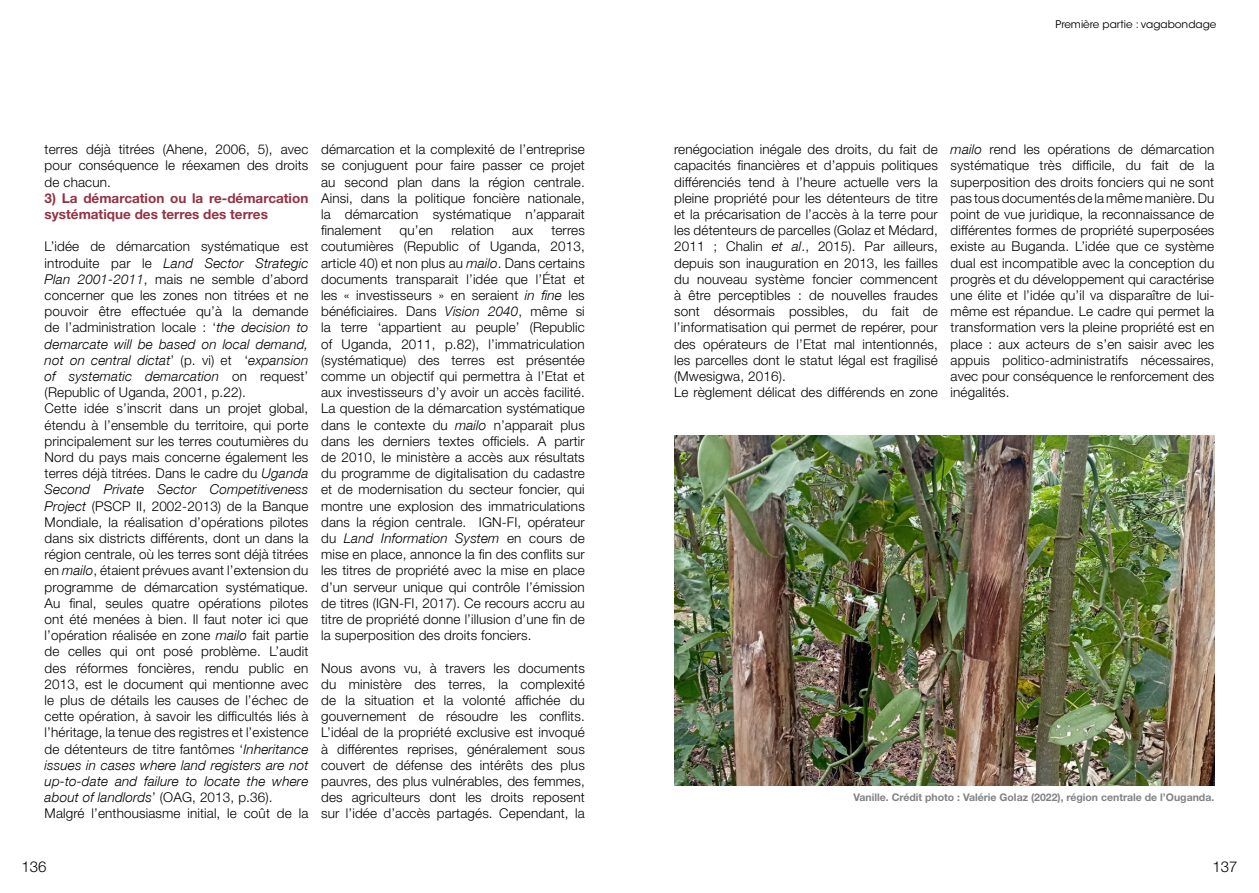
<style>
.page{position:relative;width:1259px;height:893px;background:#fff}
.page>*{position:absolute;margin:0;border:0;box-sizing:border-box;transform-origin:0 0}
.t1{font:300 15px "Helvetica Neue LT Std";color:#000}
.t2{font:300 13.5px/16.2px "Helvetica Neue LT Std";letter-spacing:.01em;color:#000;text-align:justify}
.t3{font:italic 300 13.5px/16.2px "Helvetica Neue";letter-spacing:.01em;color:#000;text-align:justify}
.t4{font:700 13.5px/16.2px "Helvetica Neue LT Std";color:#943245}
.t5{font:700 10.5px "Helvetica Neue LT Std";color:#808285}
.t6{font:10.5px "ITC Avant Garde Std";color:#000}
.s1{font-family:"Helvetica Neue LT Std";font-style:normal}
.s2{font-family:"Helvetica Neue";font-style:italic}
</style>
<div class="page">
<img style="left:674px;top:435px;width:540px;height:350px">
<p class="t2" style="left:45px;top:141px;width:265px">terres déjà titrées (Ahene, 2006, 5), avec pour conséquence le réexamen des droits de chacun.</p>
<p class="t4" style="left:45px;top:190px;width:265px">3) La démarcation ou la re-démarcation systématique des terres des terres</p>
<p class="t2" style="left:45px;top:238px;width:265px">L’idée de démarcation systématique est</p>
<p class="t3" style="left:45px;top:255px;width:265px"><span class="s1">introduite par le</span> Land Sector Strategic</p>
<p class="t2" style="left:45px;top:271px;width:265px"><span class="s2">Plan 2001-2011</span>, mais ne semble d’abord concerner que les zones non titrées et ne pouvoir être effectuée qu’à la demande de l’administration locale : ‘<span class="s2">the decision to</span></p>
<p class="t3" style="left:45px;top:336px;width:265px">demarcate will be based on local demand, not on central dictat<span class="s1">’ (p. vi) et ‘</span>expansion of systematic demarcation <span class="s1">on request’</span></p>
<p class="t2" style="left:45px;top:384px;width:265px;text-align:left">(Republic of Uganda, 2001, p.22).<br>Cette idée s’inscrit dans un projet global, étendu à l’ensemble du territoire, qui porte principalement sur les terres coutumières du Nord du pays mais concerne également les terres déjà titrées. Dans le cadre du <span class="s2">Uganda</span></p>
<p class="t3" style="left:45px;top:481px;width:265px">Second Private Sector Competitiveness</p>
<p class="t2" style="left:45px;top:497px;width:265px"><span class="s2">Project</span> (PSCP II, 2002-2013) de la Banque Mondiale, la réalisation d’opérations pilotes dans six districts différents, dont un dans la région centrale, où les terres sont déjà titrées en <span class="s2">mailo</span>, étaient prévues avant l’extension du programme de démarcation systématique.<br>Au final, seules quatre opérations pilotes ont été menées à bien. Il faut noter ici que l’opération réalisée en zone <span class="s2">mailo</span> fait partie de celles qui ont posé problème. L’audit des réformes foncières, rendu public en 2013, est le document qui mentionne avec le plus de détails les causes de l’échec de cette opération, à savoir les difficultés liés à l’héritage, la tenue des registres et l’existence de détenteurs de titre fantômes ‘<span class="s2">Inheritance</span></p>
<p class="t3" style="left:45px;top:757px;width:265px">issues in cases where land registers are not up-to-date and failure to locate the where</p>
<p class="t2" style="left:45px;top:789px;width:265px"><span class="s2">about of landlords</span>’ (OAG, 2013, p.36).<br>Malgré l’enthousiasme initial, le coût de la</p>
<p class="t2" style="left:321px;top:141px;width:265px">démarcation et la complexité de l’entreprise se conjuguent pour faire passer ce projet au second plan dans la région centrale.<br>Ainsi, dans la politique foncière nationale, la démarcation systématique n’apparait finalement</p>
<p class="t2" style="left:399px;top:222px;width:35px">qu’en</p>
<p class="t2" style="left:451px;top:222px;width:44px">relation</p>
<p class="t2" style="left:512px;top:222px;width:23px">aux</p>
<p class="t2" style="left:321px;top:222px;width:265px;text-indent:230px">terres coutumières (Republic of Uganda, 2013, article 40) et non plus au <span class="s2">mailo</span>. Dans certains documents transparait l’idée que l’État et les « investisseurs » en seraient <span class="s2">in fine</span> les bénéficiaires. Dans <span class="s2">Vision 2040</span>, même si la terre ‘appartient au peuple’ (Republic of Uganda, 2011, p.82), l’immatriculation (systématique) des terres est présentée comme un objectif qui permettra à l’Etat et aux investisseurs d’y avoir un accès facilité.<br>La question de la démarcation systématique dans le contexte du <span class="s2">mailo</span> n’apparait plus dans les derniers textes officiels. A partir de 2010, le ministère a accès aux résultats du programme de digitalisation du cadastre et de modernisation du secteur foncier, qui montre une explosion des immatriculations dans la région centrale. IGN-FI, opérateur</p>
<p class="t3" style="left:321px;top:530px;width:265px"><span class="s1">du</span> Land Information System <span class="s1">en cours de</span></p>
<p class="t2" style="left:321px;top:546px;width:265px">mise en place, annonce la fin des conflits sur les titres de propriété avec la mise en place d’un serveur unique qui contrôle l’émission de titres (IGN-FI, 2017). Ce recours accru au titre de propriété donne l’illusion d’une fin de la superposition des droits fonciers.</p>
<p class="t2" style="left:321px;top:659px;width:265px">Nous avons vu, à travers les documents du ministère des terres, la complexité de la situation et la volonté affichée du gouvernement de résoudre les conflits.<br>L’idéal de la propriété exclusive est invoqué à différentes reprises, généralement sous couvert de défense des intérêts des plus pauvres, des plus vulnérables, des femmes, des agriculteurs dont les droits reposent sur l’idée d’accès partagés. Cependant, la</p>
<p class="t6" style="left:1055px;top:17px;width:162px">Première partie : vagabondage</p>
<p class="t2" style="left:674px;top:141px;width:265px;text-align:left">renégociation inégale des droits, du fait de capacités financières et d’appuis politiques différenciés tend à l’heure actuelle vers la pleine propriété pour les détenteurs de titre et la précarisation de l’accès à la terre pour les détenteurs de parcelles (Golaz et Médard, 2011 ; Chalin <span class="s2">et al</span>., 2015). Par ailleurs, depuis son inauguration en 2013, les failles du nouveau système foncier commencent à être perceptibles : de nouvelles fraudes sont désormais possibles, du fait de l’informatisation qui permet de repérer, pour des opérateurs de l’Etat mal intentionnés, les parcelles dont le statut légal est fragilisé (Mwesigwa, 2016).<br>Le règlement délicat des différends en zone</p>
<p class="t2" style="left:950px;top:141px;width:265px"><span class="s2">mailo</span> rend les opérations de démarcation systématique très difficile, du fait de la superposition des droits fonciers qui ne sont pas tous documentés de la même manière. Du point de vue juridique, la reconnaissance de différentes formes de propriété superposées existe au Buganda. L’idée que ce système dual est incompatible avec la conception du progrès et du développement qui caractérise une élite et l’idée qu’il va disparaître de lui&shy;même est répandue. Le cadre qui permet la transformation vers la pleine propriété est en place : aux acteurs de s’en saisir avec les appuis politico-administratifs nécessaires, avec pour conséquence le renforcement des inégalités.</p>
<p class="t5" style="left:853px;top:791px;width:362px">Vanille. Crédit photo : Valérie Golaz (2022), région centrale de l’Ouganda.</p>
<p class="t1" style="left:22px;top:857px;width:27px">136</p>
<p class="t1" style="left:1212px;top:857px;width:27px">137</p>
</div>
